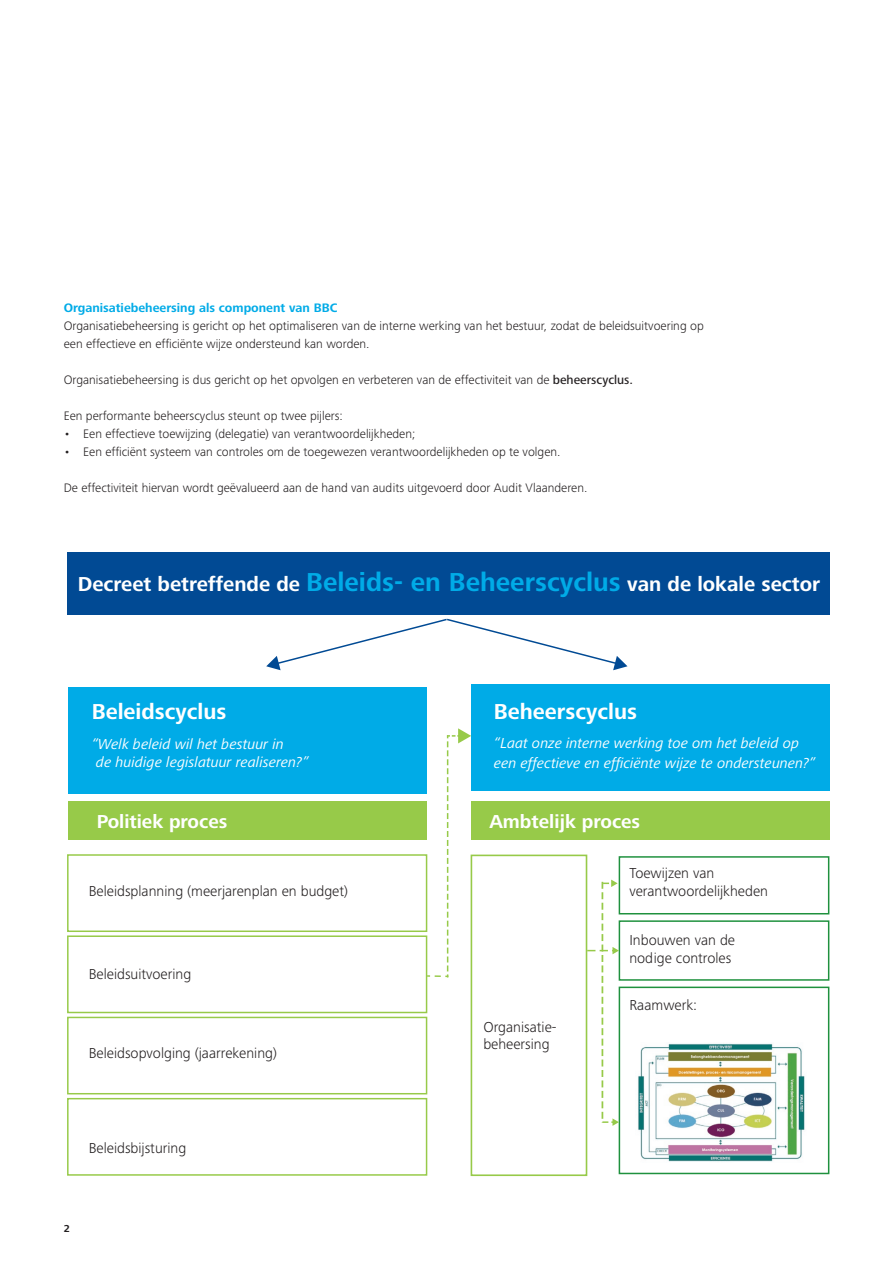
<style>
.page{position:relative;width:893px;height:1263px;background:#fff}
.page>*{position:absolute;margin:0;border:0;box-sizing:border-box;transform-origin:0 0}
.t1{font:700 22.35px "Frutiger Next Pro";color:#fff}
.t2{font:700 21px "Frutiger Next Pro";color:#fff}
.t3{font:700 19.5px "Frutiger Next Pro";color:#fff}
.t4{font:300 15px/18px "Frutiger Next Pro";color:#231f20}
.t5{font:italic 15px/18px "Frutiger Next Pro";color:#fff}
.Body_styles_Body_cop{font:300 12.75px/18px "Frutiger Next Pro";color:#231f20}
.Subhead_styles_B_Sub{font:700 12.75px "Frutiger Next Pro";color:#00abe7}
.Caption_styles_Capti{font:700 10.5px "Frutiger Next Pro";color:#231f20}
.s1{font-weight:500}
.s2{font-size:26.85px;color:#00abe7}
</style>
<div class="page">
<div style="left:68px;top:552px;width:762px;height:63px;background:#014a94"></div>
<div style="left:68px;top:687px;width:359px;height:106px;background:#00abe7"></div>
<div style="left:68px;top:801px;width:359px;height:38px;background:#97ca49"></div>
<svg style="left:67px;top:854px;width:361px;height:322px"></svg>
<div style="left:619px;top:986px;width:210px;height:188px;border:2px solid #1f913e"></div>
<div style="left:471px;top:854px;width:116px;height:322px;border:2px solid #97ca49"></div>
<div style="left:471px;top:801px;width:359px;height:38px;background:#97ca49"></div>
<div style="left:471px;top:685px;width:359px;height:106px;background:#00abe7"></div>
<svg style="left:266px;top:618px;width:361px;height:52px"></svg>
<svg style="left:427px;top:728px;width:44px;height:249px"></svg>
<svg style="left:587px;top:855px;width:243px;height:271px"></svg>
<img style="left:636px;top:1042px;width:171px;height:120px">
<p class="Subhead_styles_B_Sub" style="left:64px;top:300px;width:275px">Organisatiebeheersing als component van BBC</p>
<p class="Body_styles_Body_cop" style="left:64px;top:316px;width:641px">Organisatiebeheersing is gericht op het optimaliseren van de interne werking van het bestuur, zodat de beleidsuitvoering op een effectieve en efficiënte wijze ondersteund kan worden.</p>
<p class="Body_styles_Body_cop" style="left:64px;top:370px;width:571px">Organisatiebeheersing is dus gericht op het opvolgen en verbeteren van de effectiviteit van de <span class="s1">beheerscyclus.</span></p>
<p class="Body_styles_Body_cop" style="left:64px;top:406px;width:281px">Een performante beheerscyclus steunt op twee pijlers:</p>
<p class="Body_styles_Body_cop" style="left:64px;top:424px;width:353px">• Een effectieve toewijzing (delegatie) van verantwoordelijkheden;</p>
<p class="Body_styles_Body_cop" style="left:64px;top:442px;width:498px">• Een efficiënt systeem van controles om de toegewezen verantwoordelijkheden op te volgen.</p>
<p class="Body_styles_Body_cop" style="left:64px;top:478px;width:525px">De effectiviteit hiervan wordt geëvalueerd aan de hand van audits uitgevoerd door Audit Vlaanderen.</p>
<p class="t2" style="left:78px;top:572px;width:744px">Decreet betreffende de <span class="s2">Beleids- en Beheerscyclus</span> van de lokale sector</p>
<p class="t1" style="left:92px;top:699px;width:136px">Beleidscyclus</p>
<p class="t5" style="left:92px;top:735px;width:219px">“Welk beleid wil het bestuur in<br>de huidige legislatuur realiseren?”</p>
<p class="t1" style="left:494px;top:699px;width:145px">Beheerscyclus</p>
<p class="t5" style="left:494px;top:732px;width:324px;line-height:21px">“Laat onze interne werking toe om het beleid op een effectieve en efficiënte wijze te ondersteunen?”</p>
<p class="t3" style="left:97px;top:810px;width:132px">Politiek proces</p>
<p class="t3" style="left:489px;top:810px;width:152px">Ambtelijk proces</p>
<p class="t4" style="left:89px;top:882px;width:261px">Beleidsplanning (meerjarenplan en budget)</p>
<p class="t4" style="left:89px;top:965px;width:104px">Beleidsuitvoering</p>
<p class="t4" style="left:89px;top:1044px;width:190px">Beleidsopvolging (jaarrekening)</p>
<p class="t4" style="left:89px;top:1139px;width:99px">Beleidsbijsturing</p>
<p class="Caption_styles_Capti" style="left:64px;top:1222px;width:8px">2</p>
<p class="t4" style="left:483px;top:1017px;width:75px">Organisatie&shy;beheersing</p>
<p class="t4" style="left:629px;top:864px;width:140px">Toewijzen van verantwoordelijkheden</p>
<p class="t4" style="left:629px;top:931px;width:107px">Inbouwen van de nodige controles</p>
<p class="t4" style="left:629px;top:996px;width:69px">Raamwerk:</p>
</div>
